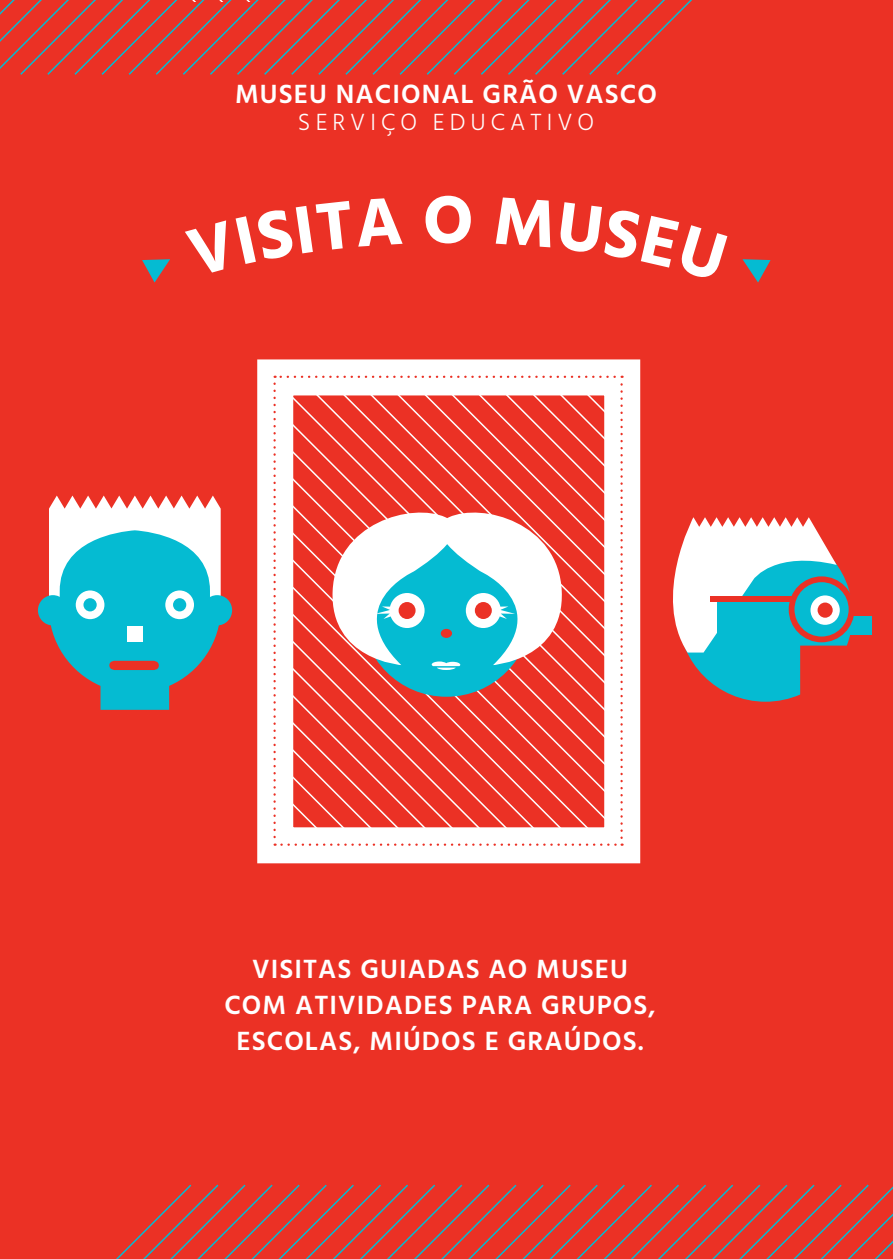
<style>
.page{position:relative;width:893px;height:1259px;background:#fff}
.page>*{position:absolute;margin:0;border:0;box-sizing:border-box;transform-origin:0 0}
.t1{font:700 69px "Hind Vadodara";color:#fff}
.t2{font:600 27px/36px "Hind Vadodara";letter-spacing:.04em;color:#fff;text-align:center}
.t3{font:300 24px "Hind Vadodara";letter-spacing:.21em;color:#fff}
</style>
<div class="page">
<div style="left:0;top:2px;width:893px;height:374px;background:#eb3125"></div>
<div style="left:631px;top:200px;width:262px;height:893px;background:#eb3125"></div>
<div style="left:12px;top:861px;width:881px;height:398px;background:#eb3125"></div>
<div style="left:0;top:164px;width:281px;height:893px;background:#eb3125"></div>
<svg style="left:0;top:1183px;width:893px;height:76px"></svg>
<div style="left:257px;top:359px;width:383px;height:504px;border:36px solid #fff"></div>
<svg style="left:49px;top:495px;width:172px;height:215px"></svg>
<div style="left:165px;top:590px;width:29px;height:29px;background:#fff;border-radius:50%"></div>
<div style="left:173px;top:598px;width:13px;height:13px;background:#05bbd2;border-radius:50%"></div>
<div style="left:38px;top:595px;width:30px;height:30px;background:#05bbd2;border-radius:50%"></div>
<div style="left:202px;top:595px;width:30px;height:30px;background:#05bbd2;border-radius:50%"></div>
<svg style="left:673px;top:517px;width:180px;height:184px"></svg>
<div style="left:717px;top:602px;width:32px;height:31px;background:#05bbd2"></div>
<div style="left:810px;top:595px;width:30px;height:30px;background:#fff;border-radius:50%"></div>
<div style="left:818px;top:602px;width:15px;height:16px;background:#eb3125;border-radius:50%"></div>
<div style="left:843px;top:616px;width:28px;height:18px;background:#05bbd2"></div>
<div style="left:789px;top:576px;width:65px;height:66px;border:6px solid #eb3125;border-radius:50%"></div>
<div style="left:710px;top:596px;width:83px;height:6px;background:#eb3125"></div>
<svg style="left:0;top:0;width:893px;height:75px"></svg>
<svg style="left:273px;top:376px;width:350px;height:470px"></svg>
<svg style="left:142px;top:259px;width:28px;height:23px"></svg>
<svg style="left:742px;top:259px;width:28px;height:23px"></svg>
<p class="t2" style="left:235px;top:75px;width:423px">MUSEU NACIONAL GRÃO VASCO</p>
<p class="t3" style="left:298px;top:106px;width:298px">SERVIÇO EDUCATIVO</p>
<h1 class="t1" style="left:423px;top:165px;width:53px">o</h1>
<p class="t2" style="left:224px;top:950px;width:433px">VISITAS GUIADAS AO MUSEU<br>COM ATIVIDADES PARA GRUPOS,<br>ESCOLAS, MIÚDOS E GRAÚDOS.</p>
</div>
